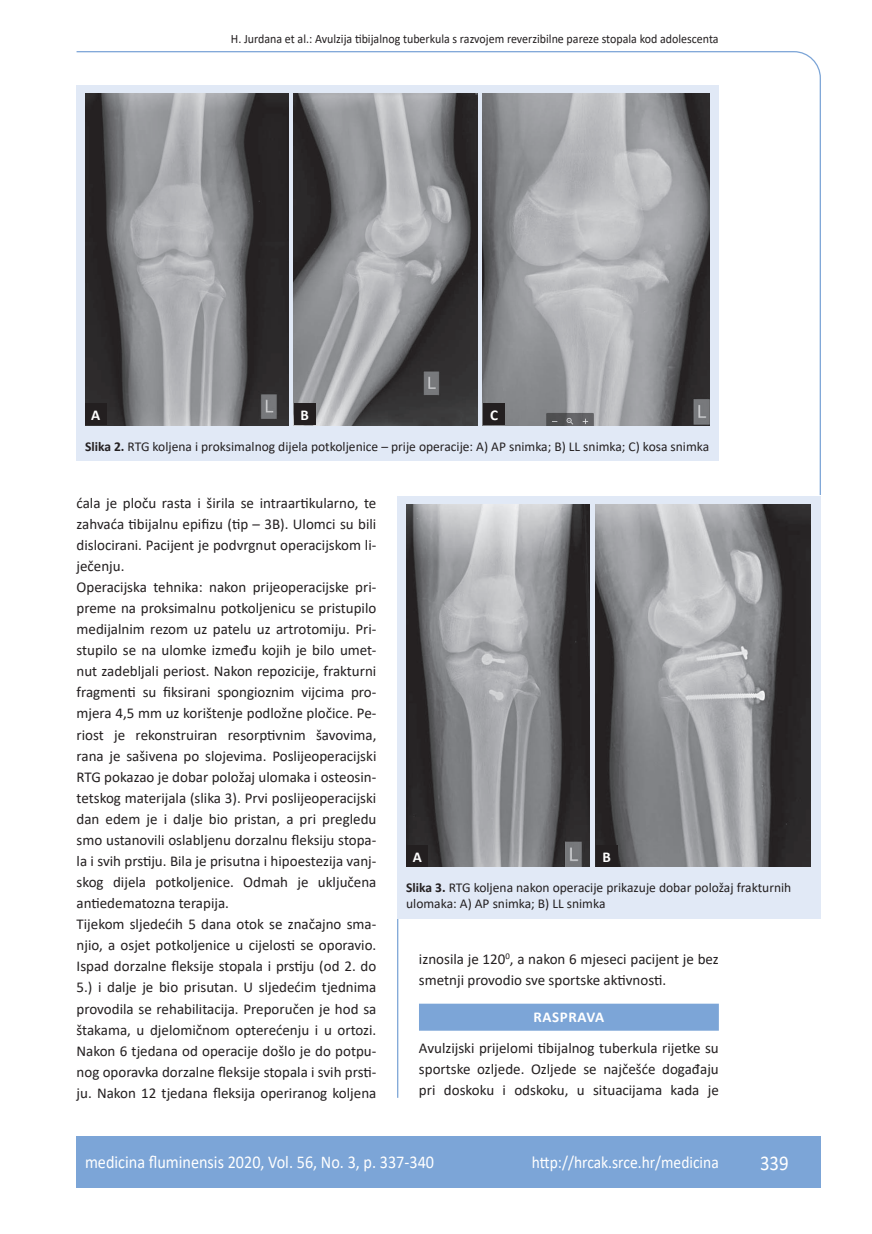
<style>
.page{position:relative;width:872px;height:1234px;background:#fff}
.page>*{position:absolute;margin:0;border:0;box-sizing:border-box;transform-origin:0 0}
.t1{font:21px "Calibri";color:#fff;scale:.9 1}
.t2{font:18px "Calibri";color:#fff;scale:.9 1}
.t3{font:17.25px "Calibri";color:#fff;scale:.9 1}
.osnovni_tekst{font:15px/21px "Calibri";color:#231f20;text-align:justify}
.naslov_ruler{font:700 15px "Calibri";letter-spacing:.04em;color:#fff}
.slika{font:700 15px "Calibri";color:#fff}
.potpis_slika{font:13.5px/16.5px "Calibri";color:#231f20}
.glava{font:12.75px "Calibri";color:#231f20;scale:.94 1}
.s1{font-weight:700}
</style>
<div class="page">
<svg style="left:76px;top:51px;width:745px;height:444px"></svg>
<hr style="left:397px;top:918px;width:1px;height:179px;background:#7ca5d7">
<div style="left:77px;top:1135px;width:744px;height:51px;background:#7ca5d7"></div>
<div style="left:77px;top:85px;width:642px;height:376px;background:#e1e9f6"></div>
<img style="left:85px;top:94px;width:204px;height:331px">
<img style="left:293px;top:94px;width:184px;height:331px">
<img style="left:482px;top:94px;width:227px;height:331px">
<div style="left:398px;top:496px;width:423px;height:422px;background:#e1e9f6"></div>
<img style="left:406px;top:505px;width:183px;height:361px">
<img style="left:596px;top:505px;width:214px;height:361px">
<div style="left:419px;top:1003px;width:300px;height:27px;background:#7ca5d7"></div>
<div style="left:85px;top:403px;width:21px;height:21px;background:#231f20"></div>
<div style="left:294px;top:403px;width:21px;height:21px;background:#231f20"></div>
<div style="left:483px;top:403px;width:22px;height:21px;background:#231f20"></div>
<div style="left:407px;top:845px;width:21px;height:21px;background:#231f20"></div>
<div style="left:596px;top:845px;width:21px;height:21px;background:#231f20"></div>
<p class="glava" style="left:231px;top:29px;width:520px">H. Jurdana et al.: Avulzija tibijalnog tuberkula s razvojem reverzibilne pareze stopala kod adolescenta</p>
<p class="slika" style="left:91px;top:404px;width:11px">A</p>
<p class="slika" style="left:301px;top:404px;width:10px">B</p>
<p class="slika" style="left:490px;top:404px;width:9px">C</p>
<p class="potpis_slika" style="left:85px;top:437px;width:625px"><span class="s1">Slika 2.</span> RTG koljena i proksimalnog dijela potkoljenice – prije operacije: A) AP snimka; B) LL snimka; C) kosa snimka</p>
<p class="osnovni_tekst" style="left:77px;top:491px;width:301px">ćala je ploču rasta i širila se intraartikularno, te zahvaća tibijalnu epifizu (tip – 3B). Ulomci su bili dislocirani. Pacijent je podvrgnut operacijskom li&shy;ječenju.</p>
<p class="osnovni_tekst" style="left:77px;top:576px;width:301px">Operacijska tehnika: nakon prijeoperacijske pri&shy;preme na proksimalnu potkoljenicu se pristupilo medijalnim rezom uz patelu uz artrotomiju. Pri&shy;stupilo se na ulomke između kojih je bilo umet&shy;nut zadebljali periost. Nakon repozicije, frakturni fragmenti su fiksirani spongioznim vijcima pro&shy;mjera 4,5 mm uz korištenje podložne pločice. Pe&shy;riost je rekonstruiran resorptivnim šavovima, rana je sašivena po slojevima. Poslijeoperacijski RTG pokazao je dobar položaj ulomaka i osteosin&shy;tetskog materijala (slika 3). Prvi poslijeoperacijski dan edem je i dalje bio pristan, a pri pregledu smo ustanovili oslabljenu dorzalnu fleksiju stopa&shy;la i svih prstiju. Bila je prisutna i hipoestezija vanj&shy;skog dijela potkoljenice. Odmah je uključena antiedematozna terapija.</p>
<p class="osnovni_tekst" style="left:77px;top:913px;width:301px">Tijekom sljedećih 5 dana otok se značajno sma&shy;njio, a osjet potkoljenice u cijelosti se oporavio.<br>Ispad dorzalne fleksije stopala i prstiju (od 2. do 5.) i dalje je bio prisutan. U sljedećim tjednima provodila se rehabilitacija. Preporučen je hod sa štakama, u djelomičnom opterećenju i u ortozi.<br>Nakon 6 tjedana od operacije došlo je do potpu&shy;nog oporavka dorzalne fleksije stopala i svih prsti&shy;ju. Nakon 12 tjedana fleksija operiranog koljena</p>
<p class="slika" style="left:413px;top:845px;width:11px">A</p>
<p class="slika" style="left:602px;top:845px;width:10px">B</p>
<p class="potpis_slika" style="left:406px;top:878px;width:387px"><span class="s1">Slika 3.</span> RTG koljena nakon operacije prikazuje dobar položaj frakturnih ulomaka: A) AP snimka; B) LL snimka</p>
<p class="osnovni_tekst" style="left:419px;top:948px;width:301px">iznosila je 120<sup>0</sup>, a nakon 6 mjeseci pacijent je bez smetnji provodio sve sportske aktivnosti.</p>
<p class="naslov_ruler" style="left:533px;top:1006px;width:72px">RASPRAVA</p>
<p class="osnovni_tekst" style="left:419px;top:1036px;width:301px">Avulzijski prijelomi tibijalnog tuberkula rijetke su sportske ozljede. Ozljede se najčešće događaju pri doskoku i odskoku, u situacijama kada je</p>
<p class="t2" style="left:85px;top:1149px;width:389px">medicina fluminensis 2020, Vol. 56, No. 3, p. 337-340</p>
<p class="t3" style="left:532px;top:1150px;width:209px">http://hrcak.srce.hr/medicina</p>
<p class="t1" style="left:760px;top:1147px;width:33px">339</p>
</div>
